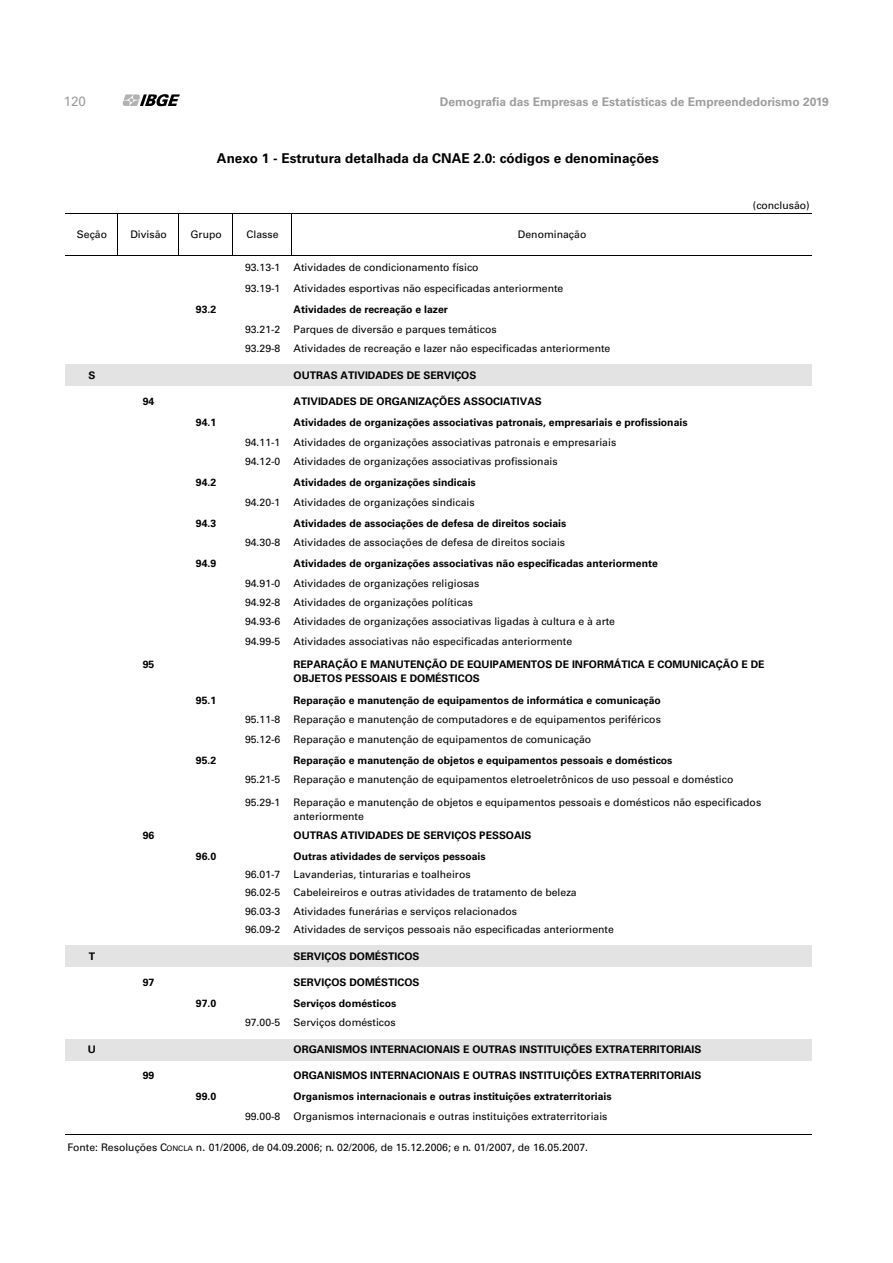
<style>
.page{position:relative;width:893px;height:1263px;background:#fff}
.page>*{position:absolute;margin:0;border:0;box-sizing:border-box;transform-origin:0 0}
.t1{font:700 13.5px "Univers LT Std";color:#000}
.t2{font:13.5px "Univers LT Std";color:#9d9d9c}
.t3{font:700 12px "Univers LT Std";color:#9d9d9c}
.t4{font:10.5px/13.8px "Univers LT Std";color:#000}
.t5{font:700 10.5px/13.8px "Univers LT Std";color:#000}
.s1{font-size:7.5px}
.s2{font-family:"Vrinda"}
</style>
<div class="page">
<svg style="left:123px;top:94px;width:57px;height:12px"></svg>
<div style="left:65px;top:365px;width:746px;height:21px;background:#e3e3e3"></div>
<div style="left:65px;top:945px;width:746px;height:21px;background:#e3e3e3"></div>
<div style="left:65px;top:1039px;width:746px;height:21px;background:#e3e3e3"></div>
<hr style="left:118px;top:214px;width:1px;height:42px;background:#000">
<hr style="left:178px;top:214px;width:1px;height:42px;background:#000">
<hr style="left:233px;top:214px;width:1px;height:42px;background:#000">
<hr style="left:291px;top:214px;width:1px;height:42px;background:#000">
<hr style="left:65px;top:214px;width:746px;height:1px;background:#000">
<hr style="left:65px;top:256px;width:746px;height:1px;background:#000">
<hr style="left:65px;top:1134px;width:746px;height:1px;background:#000">
<p class="t2" style="left:64px;top:93px;width:24px">120</p>
<p class="t3" style="left:440px;top:95px;width:391px">Demografia das Empresas e Estatísticas de Empreendedorismo 2019</p>
<p class="t1" style="left:217px;top:150px;width:443px">Anexo 1 - Estrutura detalhada da CNAE 2.0: códigos e denominações</p>
<p class="t4" style="left:753px;top:198px;width:58px">(conclusão)</p>
<p class="t4" style="left:77px;top:228px;width:32px">Seção</p>
<p class="t4" style="left:130px;top:228px;width:38px">Divisão</p>
<p class="t4" style="left:190px;top:228px;width:33px">Grupo</p>
<p class="t4" style="left:247px;top:228px;width:33px">Classe</p>
<p class="t4" style="left:518px;top:228px;width:70px">Denominação</p>
<p class="t4" style="left:245px;top:260px;width:37px">93.13-1</p>
<p class="t4" style="left:294px;top:260px;width:187px">Atividades de condicionamento físico</p>
<p class="t4" style="left:245px;top:281px;width:37px">93.19-1</p>
<p class="t4" style="left:294px;top:281px;width:271px">Atividades esportivas não especificadas anteriormente</p>
<p class="t5" style="left:196px;top:303px;width:22px">93.2</p>
<p class="t5" style="left:294px;top:303px;width:156px">Atividades de recreação e lazer</p>
<p class="t4" style="left:245px;top:322px;width:37px">93.21-2</p>
<p class="t4" style="left:294px;top:322px;width:205px">Parques de diversão e parques temáticos</p>
<p class="t4" style="left:245px;top:341px;width:37px">93.29-8</p>
<p class="t4" style="left:294px;top:341px;width:318px">Atividades de recreação e lazer não especificadas anteriormente</p>
<p class="t5" style="left:88px;top:368px;width:8px">S</p>
<p class="t5" style="left:294px;top:368px;width:184px">OUTRAS ATIVIDADES DE SERVIÇOS</p>
<p class="t5" style="left:143px;top:395px;width:13px">94</p>
<p class="t5" style="left:294px;top:395px;width:250px">ATIVIDADES DE ORGANIZAÇÕES ASSOCIATIVAS</p>
<p class="t5" style="left:196px;top:416px;width:22px">94.1</p>
<p class="t5" style="left:294px;top:416px;width:395px">Atividades de organizações associativas patronais, empresariais e profissionais</p>
<p class="t4" style="left:245px;top:435px;width:37px">94.11-1</p>
<p class="t4" style="left:294px;top:435px;width:324px">Atividades de organizações associativas patronais e empresariais</p>
<p class="t4" style="left:245px;top:454px;width:37px">94.12-0</p>
<p class="t4" style="left:294px;top:454px;width:265px">Atividades de organizações associativas profissionais</p>
<p class="t5" style="left:196px;top:476px;width:22px">94.2</p>
<p class="t5" style="left:294px;top:476px;width:184px">Atividades de organizações sindicais</p>
<p class="t4" style="left:245px;top:495px;width:37px">94.20-1</p>
<p class="t4" style="left:294px;top:495px;width:182px">Atividades de organizações sindicais</p>
<p class="t5" style="left:196px;top:516px;width:22px">94.3</p>
<p class="t5" style="left:294px;top:516px;width:274px">Atividades de associações de defesa de direitos sociais</p>
<p class="t4" style="left:245px;top:535px;width:37px">94.30-8</p>
<p class="t4" style="left:294px;top:535px;width:273px">Atividades de associações de defesa de direitos sociais</p>
<p class="t5" style="left:196px;top:557px;width:22px">94.9</p>
<p class="t5" style="left:294px;top:557px;width:366px">Atividades de organizações associativas não especificadas anteriormente</p>
<p class="t4" style="left:245px;top:576px;width:37px">94.91-0</p>
<p class="t4" style="left:294px;top:576px;width:187px">Atividades de organizações religiosas</p>
<p class="t4" style="left:245px;top:595px;width:37px">94.92-8</p>
<p class="t4" style="left:294px;top:595px;width:181px">Atividades de organizações políticas</p>
<p class="t4" style="left:245px;top:615px;width:37px">94.93-6</p>
<p class="t4" style="left:294px;top:615px;width:323px">Atividades de organizações associativas ligadas à cultura e à arte</p>
<p class="t4" style="left:245px;top:634px;width:37px">94.99-5</p>
<p class="t4" style="left:294px;top:634px;width:280px">Atividades associativas não especificadas anteriormente</p>
<p class="t5" style="left:143px;top:657px;width:13px">95</p>
<p class="t5" style="left:294px;top:657px;width:473px">REPARAÇÃO E MANUTENÇÃO DE EQUIPAMENTOS DE INFORMÁTICA E COMUNICAÇÃO E DE<br>OBJETOS PESSOAIS E DOMÉSTICOS</p>
<p class="t5" style="left:196px;top:693px;width:22px">95.1</p>
<p class="t5" style="left:294px;top:693px;width:369px">Reparação e manutenção de equipamentos de informática e comunicação</p>
<p class="t4" style="left:245px;top:713px;width:37px">95.11-8</p>
<p class="t4" style="left:294px;top:713px;width:369px">Reparação e manutenção de computadores e de equipamentos periféricos</p>
<p class="t4" style="left:245px;top:732px;width:37px">95.12-6</p>
<p class="t4" style="left:294px;top:732px;width:299px">Reparação e manutenção de equipamentos de comunicação</p>
<p class="t5" style="left:196px;top:753px;width:22px">95.2</p>
<p class="t5" style="left:294px;top:753px;width:380px">Reparação e manutenção de objetos e equipamentos pessoais e domésticos</p>
<p class="t4" style="left:245px;top:772px;width:37px">95.21-5</p>
<p class="t4" style="left:294px;top:772px;width:441px">Reparação e manutenção de equipamentos eletroeletrônicos de uso pessoal e doméstico</p>
<p class="t4" style="left:245px;top:796px;width:37px">95.29-1</p>
<p class="t4" style="left:294px;top:796px;width:469px">Reparação e manutenção de objetos e equipamentos pessoais e domésticos não especificados anteriormente</p>
<p class="t5" style="left:143px;top:828px;width:13px">96</p>
<p class="t5" style="left:294px;top:828px;width:239px">OUTRAS ATIVIDADES DE SERVIÇOS PESSOAIS</p>
<p class="t5" style="left:196px;top:849px;width:22px">96.0</p>
<p class="t5" style="left:294px;top:849px;width:194px">Outras atividades de serviços pessoais</p>
<p class="t4" style="left:245px;top:867px;width:37px">96.01-7</p>
<p class="t4" style="left:294px;top:867px;width:178px">Lavanderias, tinturarias e toalheiros</p>
<p class="t4" style="left:245px;top:886px;width:37px">96.02-5</p>
<p class="t4" style="left:294px;top:886px;width:285px">Cabeleireiros e outras atividades de tratamento de beleza</p>
<p class="t4" style="left:245px;top:904px;width:37px">96.03-3</p>
<p class="t4" style="left:294px;top:904px;width:225px">Atividades funerárias e serviços relacionados</p>
<p class="t4" style="left:245px;top:922px;width:37px">96.09-2</p>
<p class="t4" style="left:294px;top:922px;width:322px">Atividades de serviços pessoais não especificadas anteriormente</p>
<p class="t5" style="left:89px;top:949px;width:8px">T</p>
<p class="t5" style="left:294px;top:949px;width:127px">SERVIÇOS DOMÉSTICOS</p>
<p class="t5" style="left:143px;top:975px;width:13px">97</p>
<p class="t5" style="left:294px;top:975px;width:127px">SERVIÇOS DOMÉSTICOS</p>
<p class="t5" style="left:196px;top:996px;width:22px">97.0</p>
<p class="t5" style="left:294px;top:996px;width:104px">Serviços domésticos</p>
<p class="t4" style="left:245px;top:1016px;width:37px">97.00-5</p>
<p class="t4" style="left:294px;top:1016px;width:104px">Serviços domésticos</p>
<p class="t5" style="left:88px;top:1042px;width:10px">U</p>
<p class="t5" style="left:294px;top:1042px;width:409px">ORGANISMOS INTERNACIONAIS E OUTRAS INSTITUIÇÕES EXTRATERRITORIAIS</p>
<p class="t5" style="left:143px;top:1069px;width:13px">99</p>
<p class="t5" style="left:294px;top:1069px;width:409px">ORGANISMOS INTERNACIONAIS E OUTRAS INSTITUIÇÕES EXTRATERRITORIAIS</p>
<p class="t5" style="left:196px;top:1090px;width:22px">99.0</p>
<p class="t5" style="left:294px;top:1090px;width:319px">Organismos internacionais e outras instituições extraterritoriais</p>
<p class="t4" style="left:245px;top:1109px;width:37px">99.00-8</p>
<p class="t4" style="left:294px;top:1109px;width:315px">Organismos internacionais e outras instituições extraterritoriais</p>
<p class="t4" style="left:67px;top:1140px;width:522px">Fonte: Resoluções C<span class="s1">ONCLA</span> n<span class="s2">.</span> 01/2006, de 04.09.2006; n<span class="s2">.</span> 02/2006, de 15.12.2006; e n<span class="s2">.</span> 01/2007, de 16.05.2007.</p>
</div>
